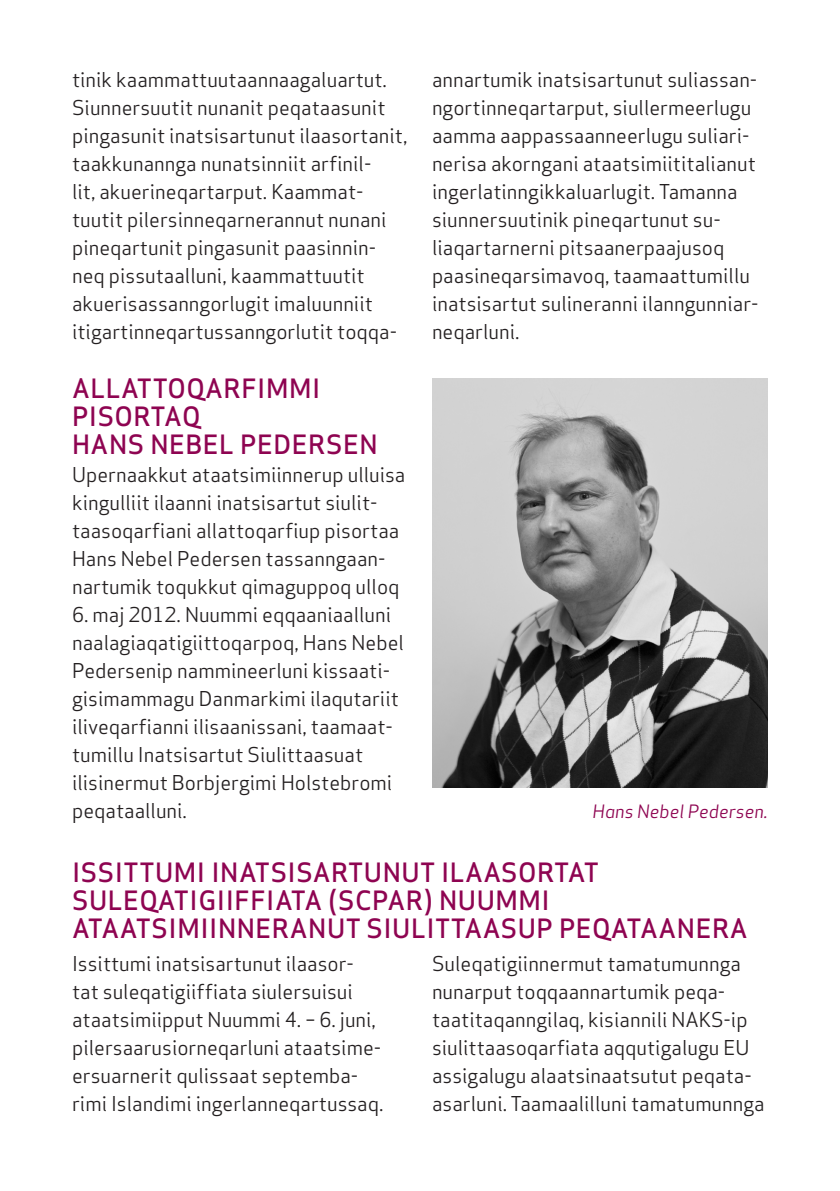
<style>
.page{position:relative;width:840px;height:1191px;background:#fff}
.page>*{position:absolute;margin:0;border:0;box-sizing:border-box;transform-origin:0 0}
.Overskrift_stor{font:500 26px/28px "Apex Sans";letter-spacing:.02em;color:#8e0451}
.Brød{font:20px/28px "Apex Sans";color:#231f20}
.Billedtekst{font:italic 18px "Apex Sans";color:#8e0451}
</style>
<div class="page">
<img style="left:432px;top:378px;width:335px;height:409px">
<p class="Brød" style="left:72px;top:64px;width:337px">tinik kaammattuutaannaagaluartut.<br>Siunnersuutit nunanit peqataasunit pingasunit inatsisartunut ilaasortanit, taakkunannga nunatsinniit arfinil-<br>lit, akuerineqartarput. Kaammat&shy;tuutit pilersinneqarnerannut nunani pineqartunit pingasunit paasinnin&shy;neq pissutaalluni, kaammattuutit akuerisassanngorlugit imaluunniit itigartinneqartussanngorlutit toqqa-</p>
<p class="Brød" style="left:432px;top:64px;width:328px">annartumik inatsisartunut suliassan&shy;ngortinneqartarput, siullermeerlugu aamma aappassaanneerlugu suliari&shy;nerisa akorngani ataatsimiititalianut ingerlatinngikkaluarlugit. Tamanna siunnersuutinik pineqartunut su&shy;liaqartarnerni pitsaanerpaajusoq paasineqarsimavoq, taamaattumillu inatsisartut sulineranni ilanngunniar&shy;neqarluni.</p>
<p class="Overskrift_stor" style="left:72px;top:371px;width:307px">ALLATTOQARFIMMI<br>PISORTAQ<br>HANS NEBEL PEDERSEN</p>
<p class="Brød" style="left:72px;top:458px;width:335px">Upernaakkut ataatsimiinnerup ulluisa kingulliit ilaanni inatsisartut siulit&shy;taasoqarfiani allattoqarfiup pisortaa Hans Nebel Pedersen tassanngaan&shy;nartumik toqukkut qimaguppoq ulloq</p>
<p class="Brød" style="left:72px;top:598px;width:333px">6. maj 2012. Nuummi eqqaaniaalluni naalagiaqatigiittoqarpoq, Hans Nebel Pedersenip nammineerluni kissaati&shy;gisimammagu Danmarkimi ilaqutariit iliveqarfianni ilisaanissani, taamaat&shy;tumillu Inatsisartut Siulittaasuat ilisinermut Borbjergimi Holstebromi peqataalluni.</p>
<p class="Overskrift_stor" style="left:72px;top:855px;width:676px">ISSITTUMI INATSISARTUNUT ILAASORTAT<br>SULEQATIGIIFFIATA (SCPAR) NUUMMI<br>ATAATSIMIINNERANUT SIULITTAASUP PEQATAANERA</p>
<p class="Billedtekst" style="left:592px;top:796px;width:177px">Hans Nebel Pedersen.</p>
<p class="Brød" style="left:72px;top:947px;width:313px">Issittumi inatsisartunut ilaasor&shy;tat suleqatigiiffiata siulersuisui ataatsimiipput Nuummi 4. – 6. juni, pilersaarusiorneqarluni ataatsime&shy;ersuarnerit qulissaat septemba&shy;rimi Islandimi ingerlanneqartussaq.</p>
<p class="Brød" style="left:432px;top:947px;width:334px">Suleqatigiinnermut tamatumunnga nunarput toqqaannartumik peqa&shy;taatitaqanngilaq, kisiannili NAKS-ip siulittaasoqarfiata aqqutigalugu EU assigalugu alaatsinaatsutut peqata&shy;asarluni. Taamaalilluni tamatumunnga</p>
</div>
